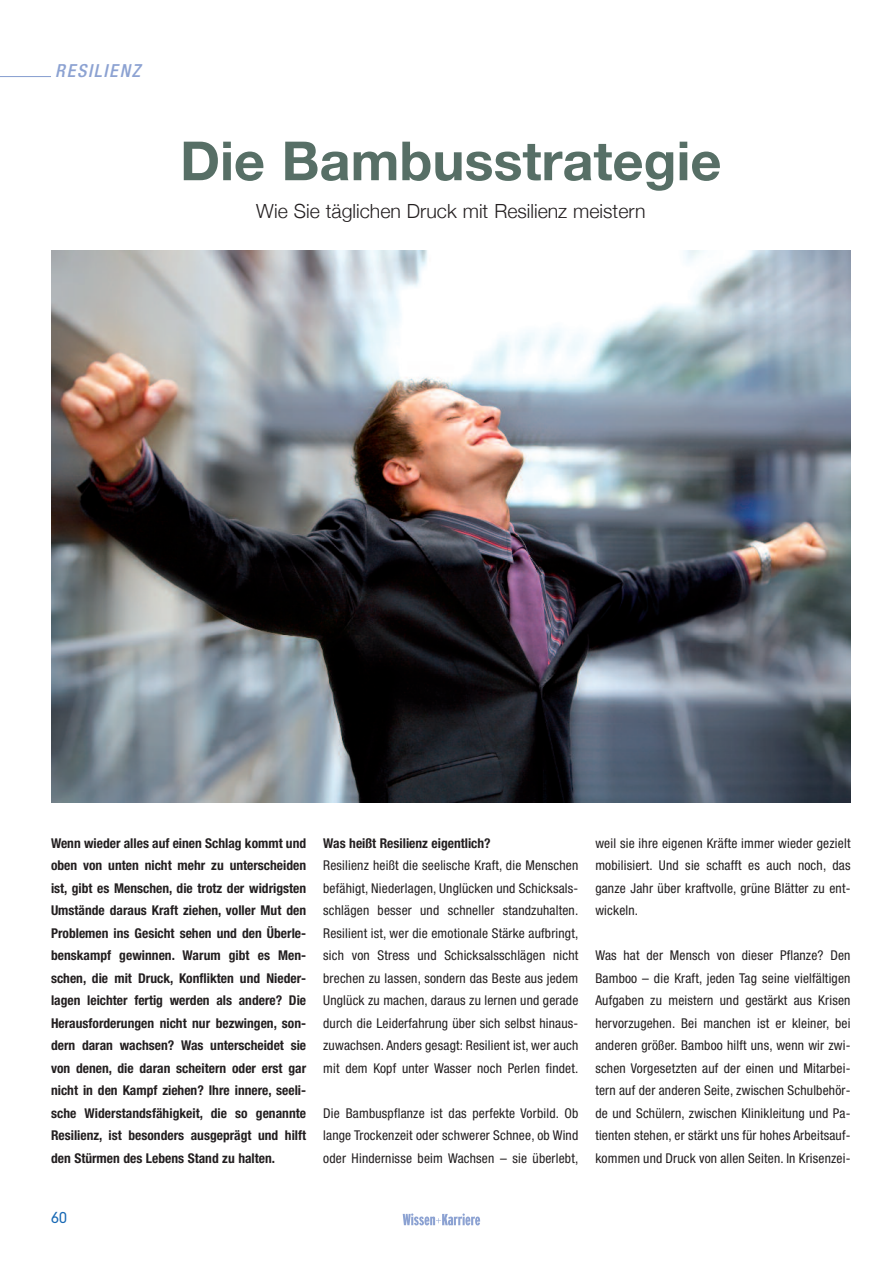
<style>
.page{position:relative;width:893px;height:1263px;background:#fff}
.page>*{position:absolute;margin:0;border:0;box-sizing:border-box;transform-origin:0 0}
.t1{font:700 54px "Helvetica Neue";color:#576f66}
.t2{font:300 19.5px "Helvetica Neue";color:#231f20}
.t3{font:italic 500 condensed 18px "Helvetica Neue";letter-spacing:.095em;color:#8ca2d2}
.t4{font:300 15px "DIN Neuzeit Grotesk";color:#1768b4}
.t5{font:condensed 13.5px/22.5px "Helvetica Neue";letter-spacing:.015em;color:#231f20;text-align:justify}
.t6{font:700 condensed 13.5px/22.5px "Helvetica Neue";color:#231f20;text-align:justify}
</style>
<div class="page">
<svg style="left:402px;top:1214px;width:79px;height:12px"></svg>
<svg style="left:403px;top:1213px;width:77px;height:12px"></svg>
<hr style="left:0;top:76px;width:51px;height:1px;background:#8ca2d2">
<img style="left:51px;top:251px;width:799px;height:552px">
<h3 class="t3" style="left:55px;top:64px;width:86px">RESILIENZ</h3>
<h1 class="t1" style="left:180px;top:128px;width:543px">Die Bambusstrategie</h1>
<h2 class="t2" style="left:256px;top:199px;width:391px">Wie Sie täglichen Druck mit Resilienz meistern</h2>
<p class="t6" style="left:51px;top:833px;width:257px">Wenn wieder alles auf einen Schlag kommt und oben von unten nicht mehr zu unterscheiden ist, gibt es Menschen, die trotz der widrigsten Umstände daraus Kraft ziehen, voller Mut den Problemen ins Gesicht sehen und den Überle&shy;benskampf gewinnen. Warum gibt es Men&shy;schen, die mit Druck, Konflikten und Nieder&shy;lagen leichter fertig werden als andere? Die Herausforderungen nicht nur bezwingen, son&shy;dern daran wachsen? Was unterscheidet sie von denen, die daran scheitern oder erst gar nicht in den Kampf ziehen? Ihre innere, seeli&shy;sche Widerstandsfähigkeit, die so genannte Resilienz, ist besonders ausgeprägt und hilft den Stürmen des Lebens Stand zu halten.</p>
<p class="t6" style="left:323px;top:833px;width:169px">Was heißt Resilienz eigentlich?</p>
<p class="t5" style="left:323px;top:855px;width:257px">Resilienz heißt die seelische Kraft, die Menschen befähigt, Niederlagen, Unglücken und Schicksals&shy;schlägen besser und schneller standzuhalten.<br>Resilient ist, wer die emotionale Stärke aufbringt, sich von Stress und Schicksalsschlägen nicht brechen zu lassen, sondern das Beste aus jedem Unglück zu machen, daraus zu lernen und gerade durch die Leiderfahrung über sich selbst hinaus&shy;zuwachsen. Anders gesagt: Resilient ist, wer auch mit dem Kopf unter Wasser noch Perlen findet.</p>
<p class="t5" style="left:323px;top:1103px;width:257px">Die Bambuspflanze ist das perfekte Vorbild. Ob lange Trockenzeit oder schwerer Schnee, ob Wind oder Hindernisse beim Wachsen – sie überlebt,</p>
<p class="t5" style="left:595px;top:833px;width:257px">weil sie ihre eigenen Kräfte immer wieder gezielt mobilisiert. Und sie schafft es auch noch, das ganze Jahr über kraftvolle, grüne Blätter zu ent&shy;wickeln.</p>
<p class="t5" style="left:595px;top:945px;width:257px">Was hat der Mensch von dieser Pflanze? Den Bamboo – die Kraft, jeden Tag seine vielfältigen Aufgaben zu meistern und gestärkt aus Krisen hervorzugehen. Bei manchen ist er kleiner, bei anderen größer. Bamboo hilft uns, wenn wir zwi&shy;schen Vorgesetzten auf der einen und Mitarbei&shy;tern auf der anderen Seite, zwischen Schulbehör&shy;de und Schülern, zwischen Klinikleitung und Pa&shy;tienten stehen, er stärkt uns für hohes Arbeitsauf&shy;kommen und Druck von allen Seiten. In Krisenzei-</p>
<p class="t4" style="left:51px;top:1212px;width:17px">60</p>
</div>
